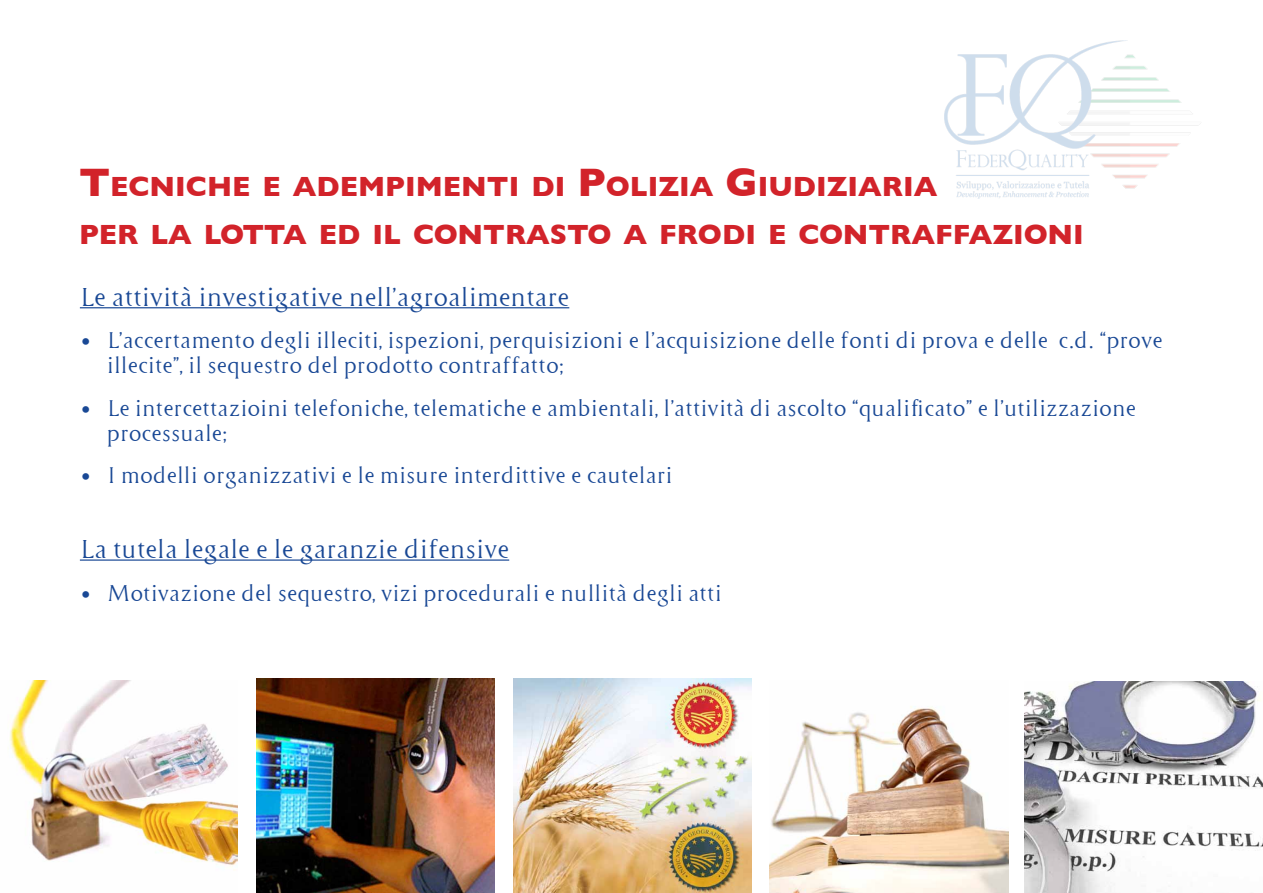
<style>
.page{position:relative;width:1263px;height:893px;background:#fff}
.page>*{position:absolute;margin:0;border:0;box-sizing:border-box;transform-origin:0 0}
.t1{font:700 28.35px "Gill Sans";color:#d2232a}
.t2{font:24px "Cyan";color:#194895}
.t3{font:21px/25.2px "Cyan";color:#194895}
.s1{font-size:40.5px}
</style>
<div class="page">
<img style="left:944px;top:40px;width:254px;height:159px">
<img style="left:9px;top:680px;width:229px;height:190px">
<img style="left:256px;top:679px;width:239px;height:214px">
<img style="left:513px;top:679px;width:238px;height:214px">
<img style="left:1024px;top:681px;width:239px;height:212px">
<img style="left:770px;top:706px;width:238px;height:187px">
<hr style="left:80px;top:307px;width:489px;height:1px;background:#194895">
<hr style="left:80px;top:559px;width:429px;height:2px;background:#194895">
<h1 class="t1" style="left:79px;top:170px;width:51px"><span class="s1">T</span>ECNIC</h1>
<h1 class="t1" style="left:207px;top:170px;width:109px">HEEADE</h1>
<h1 class="t1" style="left:358px;top:170px;width:104px">MPIMENTI</h1>
<h1 class="t1" style="left:531px;top:170px;width:94px">DI <span class="s1">P</span>OLIZIA</h1>
<h1 class="t1" style="left:725px;top:170px;width:52px"><span class="s1">G</span>IUDIZIARIA</h1>
<h1 class="t1" style="left:79px;top:218px;width:146px">PERLALOTTA</h1>
<h1 class="t1" style="left:319px;top:218px;width:118px">ED ILCONTRASTO</h1>
<h1 class="t1" style="left:623px;top:218px;width:73px">A FRODI</h1>
<h1 class="t1" style="left:768px;top:218px;width:54px">E CONTRA</h1>
<h1 class="t1" style="left:935px;top:218px;width:54px">FFAZIONI</h1>
<p class="t2" style="left:80px;top:282px;width:491px">Le attività investigative nell’agroalimentare</p>
<p class="t3" style="left:107px;top:328px;width:1057px;text-indent:-27px">• L’accertamento degli illeciti, ispezioni, perquisizioni e l’acquisizione delle fonti di prova e delle c.d. “prove illecite”, il sequestro del prodotto contraffatto;</p>
<p class="t3" style="left:107px;top:395px;width:1031px;text-indent:-27px">• Le intercettazioini telefoniche, telematiche e ambientali, l’attività di ascolto “qualificato” e l’utilizzazione processuale;</p>
<p class="t3" style="left:80px;top:463px;width:594px">• I modelli organizzativi e le misure interdittive e cautelari</p>
<p class="t2" style="left:80px;top:534px;width:431px">La tutela legale e le garanzie difensive</p>
<p class="t3" style="left:80px;top:580px;width:643px">• Motivazione del sequestro, vizi procedurali e nullità degli atti</p>
</div>
